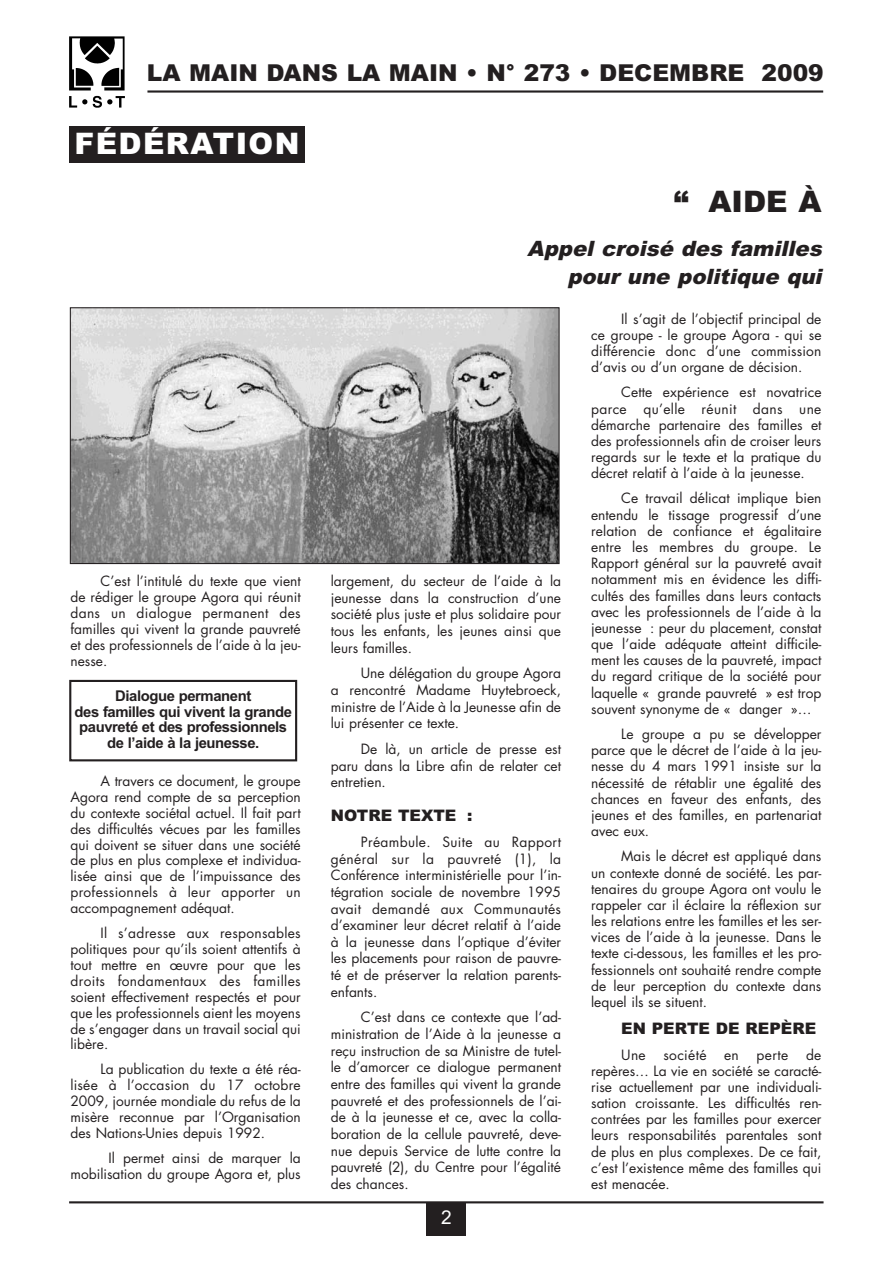
<style>
.page{position:relative;width:893px;height:1263px;background:#fff}
.page>*{position:absolute;margin:0;border:0;box-sizing:border-box;transform-origin:0 0}
.t1{font:900 29.7px "Arial";letter-spacing:.045em;color:#fff}
.t2{font:900 29.7px "Arial";color:#231f20}
.t3{font:900 23.25px "Arial";color:#231f20}
.t4{font:italic 900 21.15px/27.6px "Arial";color:#231f20;text-align:right}
.t5{font:19.05px "Arial";color:#fff}
.t6{font:900 15.9px "Arial";color:#231f20}
.t7{font:700 14.85px/15.9px "Arial";letter-spacing:-.03em;color:#231f20;text-align:center}
.t8{font:13.8px/16.2px "Futura";color:#231f20;text-align:justify}
.t9{font:13.8px "Futura";letter-spacing:.025em;color:#231f20}
</style>
<div class="page">
<div style="left:427px;top:1202px;width:39px;height:34px;background:#231f20"></div>
<hr style="left:69px;top:1201px;width:754px;height:2px;background:#231f20">
<div style="left:69px;top:127px;width:236px;height:36px;background:#231f20"></div>
<img style="left:69px;top:36px;width:56px;height:72px">
<hr style="left:147px;top:90px;width:676px;height:3px;background:#231f20">
<img style="left:72px;top:309px;width:486px;height:253px">
<div style="left:70px;top:307px;width:490px;height:257px;border:1px solid #231f20"></div>
<div style="left:69px;top:680px;width:228px;height:81px;border:2px solid #231f20"></div>
<h2 class="t3" style="left:147px;top:65px;width:678px">LA MAIN DANS LA MAIN • N° 273 • DECEMBRE 2009</h2>
<h1 class="t1" style="left:75px;top:133px;width:226px">FÉDÉRATION</h1>
<p class="t8" style="left:70px;top:574px;width:232px;text-indent:30px">C’est l’intitulé du texte que vient de rédiger le groupe Agora qui réunit dans un dialogue permanent des familles qui vivent la grande pauvreté et des professionnels de l’aide à la jeu&shy;nesse.</p>
<p class="t7" style="left:75px;top:689px;width:219px">Dialogue permanent<br>des familles qui vivent la grande pauvreté et des professionnels de l’aide à la jeunesse.</p>
<p class="t8" style="left:70px;top:774px;width:232px;text-indent:30px">A travers ce document, le groupe Agora rend compte de sa perception du contexte sociétal actuel. Il fait part des difficultés vécues par les familles qui doivent se situer dans une société de plus en plus complexe et individua&shy;lisée ainsi que de l’impuissance des professionnels à leur apporter un accompagnement adéquat.</p>
<p class="t8" style="left:70px;top:926px;width:232px;text-indent:30px">Il s’adresse aux responsables politiques pour qu’ils soient attentifs à tout mettre en œuvre pour que les droits fondamentaux des familles soient effectivement respectés et pour que les professionnels aient les moyens de s’engager dans un travail social qui libère.</p>
<p class="t8" style="left:70px;top:1062px;width:232px;text-indent:30px">La publication du texte a été réa&shy;lisée à l’occasion du 17 octobre 2009, journée mondiale du refus de la misère reconnue par l’Organisation des Nations-Unies depuis 1992.</p>
<p class="t8" style="left:70px;top:1151px;width:232px;text-align:right">Il permet ainsi de marquer la mobilisation du groupe Agora et, plus</p>
<h1 class="t2" style="left:674px;top:191px;width:149px">“ AIDE À</h1>
<h3 class="t4" style="left:527px;top:237px;width:300px">Appel croisé des familles pour une politique qui</h3>
<p class="t8" style="left:331px;top:574px;width:232px;line-height:16.6px">largement, du secteur de l’aide à la jeunesse dans la construction d’une société plus juste et plus solidaire pour tous les enfants, les jeunes ainsi que leurs familles.</p>
<p class="t8" style="left:331px;top:666px;width:232px;line-height:16.6px;text-indent:30px">Une délégation du groupe Agora a rencontré Madame Huytebroeck, ministre de l’Aide à la Jeunesse afin de lui présenter ce texte.</p>
<p class="t8" style="left:331px;top:742px;width:232px;line-height:16.6px;text-indent:30px">De là, un article de presse est paru dans la Libre afin de relater cet entretien.</p>
<p class="t6" style="left:331px;top:810px;width:143px">NOTRE TEXTE :</p>
<p class="t8" style="left:331px;top:835px;width:232px;line-height:16.6px;text-indent:30px">Préambule. Suite au Rapport général sur la pauvreté (1), la Conférence interministérielle pour l’in&shy;tégration sociale de novembre 1995 avait demandé aux Communautés d’examiner leur décret relatif à l’aide à la jeunesse dans l’optique d’éviter les placements pour raison de pauvre&shy;té et de préserver la relation parents&shy;enfants.</p>
<p class="t8" style="left:331px;top:1010px;width:232px;line-height:16.6px;text-indent:30px">C’est dans ce contexte que l’ad&shy;ministration de l’Aide à la jeunesse a reçu instruction de sa Ministre de tutel&shy;le d’amorcer ce dialogue permanent entre des familles qui vivent la grande pauvreté et des professionnels de l’ai&shy;de à la jeunesse et ce, avec la colla&shy;boration de la cellule pauvreté, deve&shy;nue depuis Service de lutte contre la pauvreté (2), du Centre pour l’égalité des chances.</p>
<h3 class="t5" style="left:441px;top:1210px;width:12px">2</h3>
<p class="t8" style="left:591px;top:312px;width:232px;text-indent:30px">Il s’agit de l’objectif principal de ce groupe - le groupe Agora - qui se différencie donc d’une commission d’avis ou d’un organe de décision.</p>
<p class="t8" style="left:591px;top:385px;width:232px;text-indent:30px">Cette expérience est novatrice parce qu’elle réunit dans une démarche partenaire des familles et des professionnels afin de croiser leurs regards sur le texte et la pratique du décret relatif à l’aide à la jeunesse.</p>
<p class="t8" style="left:591px;top:491px;width:232px;text-indent:30px">Ce travail délicat implique bien entendu le tissage progressif d’une relation de confiance et égalitaire entre les membres du groupe. Le Rapport général sur la pauvreté avait notamment mis en évidence les diffi&shy;cultés des familles dans leurs contacts avec les professionnels de l’aide à la jeunesse : peur du placement, constat que l’aide adéquate atteint difficile&shy;ment les causes de la pauvreté, impact du regard critique de la société pour laquelle « grande pauvreté » est trop souvent synonyme de « danger »…</p>
<p class="t8" style="left:591px;top:727px;width:232px;text-indent:30px">Le groupe a pu se développer parce que le décret de l’aide à la jeu&shy;nesse du 4 mars 1991 insiste sur la nécessité de rétablir une égalité des chances en faveur des enfants, des jeunes et des familles, en partenariat avec eux.</p>
<p class="t8" style="left:591px;top:849px;width:232px;text-indent:30px">Mais le décret est appliqué dans un contexte donné de société. Les par&shy;tenaires du groupe Agora ont voulu le rappeler car il éclaire la réflexion sur les relations entre les familles et les ser&shy;vices de l’aide à la jeunesse. Dans le texte ci-dessous, les familles et les pro&shy;fessionnels ont souhaité rendre compte de leur perception du contexte dans lequel ils se situent.</p>
<p class="t6" style="left:621px;top:1023px;width:196px">EN PERTE DE REPÈRE</p>
<p class="t8" style="left:621px;top:1048px;width:26px">Une</p>
<p class="t9" style="left:663px;top:1048px;width:45px">société</p>
<p class="t8" style="left:724px;top:1048px;width:16px">en</p>
<p class="t8" style="left:756px;top:1048px;width:33px">perte</p>
<p class="t8" style="left:591px;top:1048px;width:232px;text-indent:215px">de repères… La vie en société se caracté&shy;rise actuellement par une individuali&shy;sation croissante. Les difficultés ren&shy;contrées par les familles pour exercer leurs responsabilités parentales sont de plus en plus complexes. De ce fait, c’est l’existence même des familles qui est menacée.</p>
</div>
